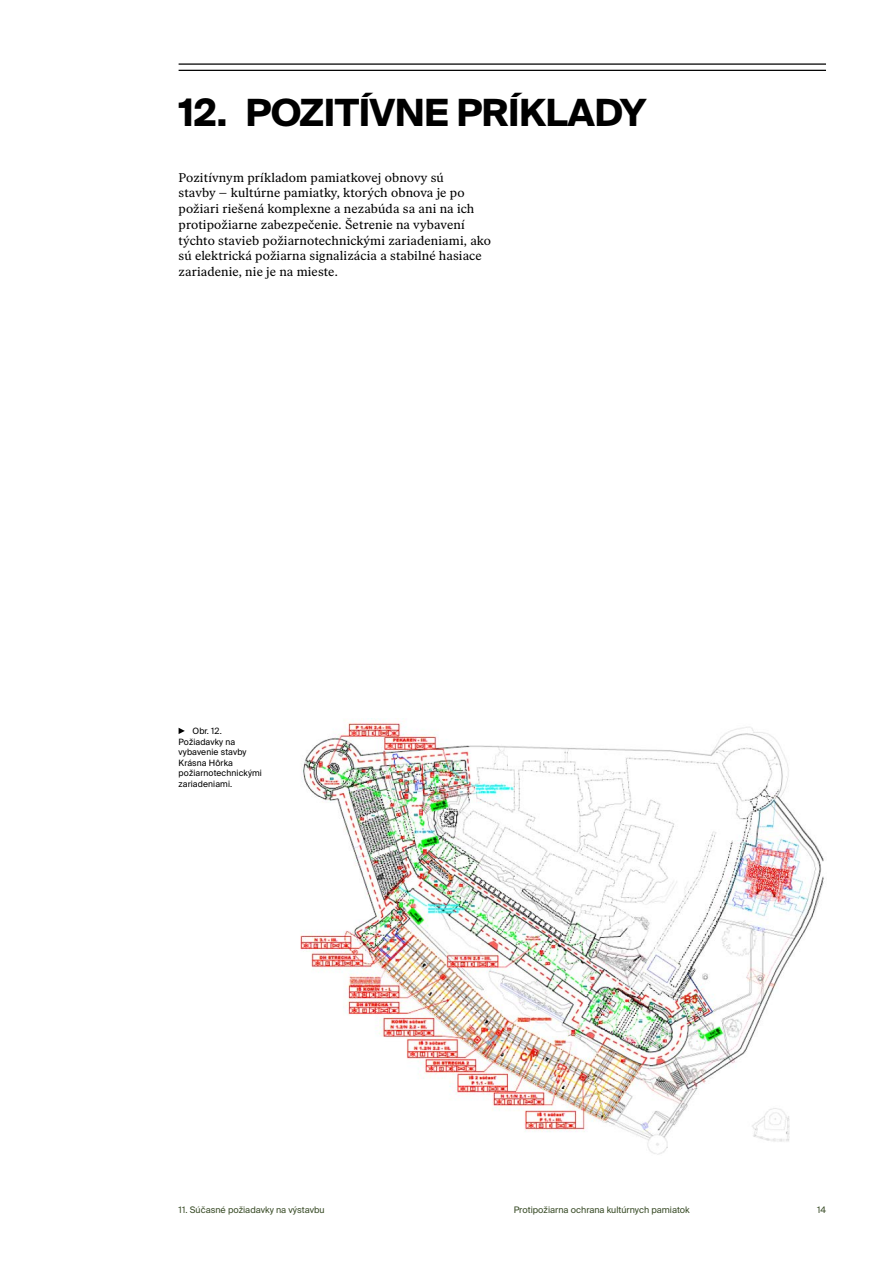
<style>
.page{position:relative;width:893px;height:1263px;background:#fff}
.page>*{position:absolute;margin:0;border:0;box-sizing:border-box;transform-origin:0 0}
.t1{font:700 37.5px "Suisse Intl";letter-spacing:-.015em;color:#000}
.T1{font:12.6px/15.8px "Ivar Text";letter-spacing:.015em;color:#000}
.t2{font:9px "Suisse Intl";color:#394c27}
.M1_-Popisky{font:8.7px/10.5px "Suisse Intl";letter-spacing:.015em;color:#000}
.s1{font-size:37.8px}
</style>
<div class="page">
<hr style="left:179px;top:63px;width:647px;height:2px;background:#000">
<hr style="left:179px;top:70px;width:647px;height:1px;background:#000">
<img style="left:300px;top:718px;width:524px;height:437px">
<svg style="left:179px;top:728px;width:6px;height:6px"></svg>
<p class="t1" style="left:179px;top:91px;width:469px"><span class="s1">12.</span> POZITÍVNE PRÍKLADY</p>
<p class="T1" style="left:179px;top:169px;width:314px">Pozitívnym príkladom pamiatkovej obnovy sú<br>stavby – kultúrne pamiatky, ktorých obnova je po požiari riešená komplexne a nezabúda sa ani na ich protipožiarne zabezpečenie. Šetrenie na vybavení týchto stavieb požiarnotechnickými zariadeniami, ako sú elektrická požiarna signalizácia a stabilné hasiace zariadenie, nie je na mieste.</p>
<p class="M1_-Popisky" style="left:179px;top:726px;width:85px;text-indent:14px">Obr. 12.<br>Požiadavky na vybavenie stavby<br>Krásna Hôrka požiarnotechnickými zariadeniami.</p>
<p class="t2" style="left:179px;top:1205px;width:147px">11. Súčasné požiadavky na výstavbu</p>
<p class="t2" style="left:514px;top:1205px;width:178px">Protipožiarna ochrana kultúrnych pamiatok</p>
<p class="t2" style="left:817px;top:1205px;width:10px">14</p>
</div>
